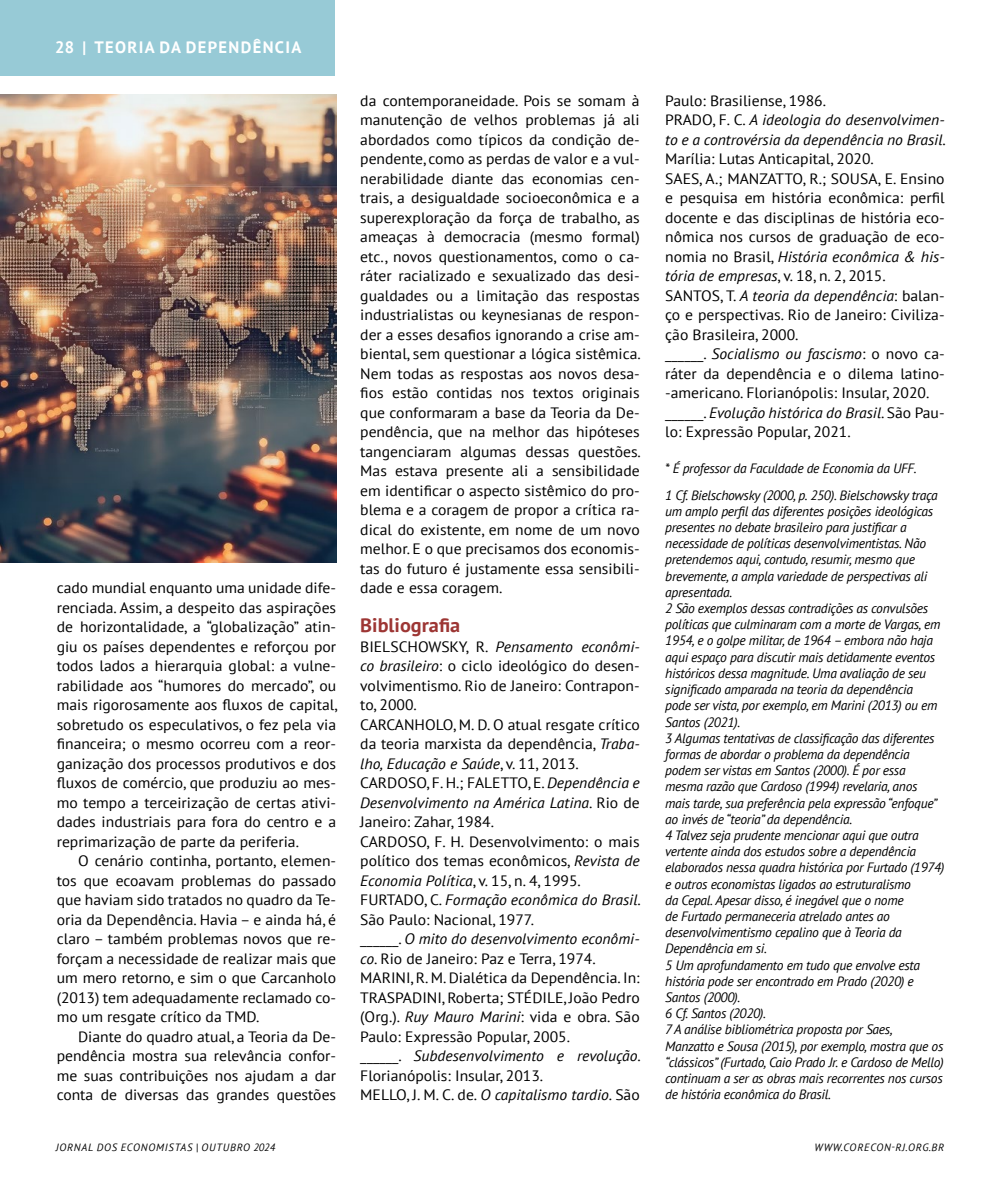
<style>
.page{position:relative;width:1000px;height:1191px;background:#fff}
.page>*{position:absolute;margin:0;border:0;box-sizing:border-box;transform-origin:0 0}
.t1{font:700 19.5px "PT Sans";color:#9d3634;scale:1.04 1}
.t2{font:700 16.5px "PT Sans";letter-spacing:.08em;color:#fff}
.t3{font:15px/19.5px "PT Sans";color:#000;text-align:justify;scale:1.04 1}
.t4{font:italic 13.5px/16.2px "PT Sans";letter-spacing:-.02em;color:#000}
.t5{font:italic 10.5px "PT Sans";letter-spacing:.08em;color:#000}
.s1{font-style:italic}
</style>
<div class="page">
<div style="left:0;top:0;width:334px;height:76px;background:#97cad6"></div>
<img style="left:0;top:94px;width:336px;height:468px">
<p class="t2" style="left:55px;top:37px;width:247px">28 | TEORIA DA DEPENDÊNCIA</p>
<p class="t3" style="left:57px;top:578px;width:271px">cado mundial enquanto uma unidade dife&shy;renciada. Assim, a despeito das aspirações de horizontalidade, a “globalização” atin&shy;giu os países dependentes e reforçou por todos lados a hierarquia global: a vulne&shy;rabilidade aos “humores do mercado”, ou mais rigorosamente aos fluxos de capital, sobretudo os especulativos, o fez pela via financeira; o mesmo ocorreu com a reor&shy;ganização dos processos produtivos e dos fluxos de comércio, que produziu ao mes&shy;mo tempo a terceirização de certas ativi&shy;dades industriais para fora do centro e a reprimarização de parte da periferia.</p>
<p class="t3" style="left:57px;top:851px;width:270px;text-indent:21px">O cenário continha, portanto, elemen&shy;tos que ecoavam problemas do passado que haviam sido tratados no quadro da Te&shy;oria da Dependência. Havia – e ainda há, é claro – também problemas novos que re&shy;forçam a necessidade de realizar mais que um mero retorno, e sim o que Carcanholo (2013) tem adequadamente reclamado co&shy;mo um resgate crítico da TMD.</p>
<p class="t3" style="left:57px;top:1026px;width:270px;text-indent:21px">Diante do quadro atual, a Teoria da De&shy;pendência mostra sua relevância confor&shy;me suas contribuições nos ajudam a dar conta de diversas das grandes questões</p>
<p class="t3" style="left:360px;top:90px;width:271px">da contemporaneidade. Pois se somam à manutenção de velhos problemas já ali abordados como típicos da condição de&shy;pendente, como as perdas de valor e a vul&shy;nerabilidade diante das economias cen&shy;trais, a desigualdade socioeconômica e a superexploração da força de trabalho, as ameaças à democracia (mesmo formal) etc., novos questionamentos, como o ca&shy;ráter racializado e sexualizado das desi&shy;gualdades ou a limitação das respostas industrialistas ou keynesianas de respon&shy;der a esses desafios ignorando a crise am&shy;biental, sem questionar a lógica sistêmica.<br>Nem todas as respostas aos novos desa&shy;fios estão contidas nos textos originais que conformaram a base da Teoria da De&shy;pendência, que na melhor das hipóteses tangenciaram algumas dessas questões.<br>Mas estava presente ali a sensibilidade em identificar o aspecto sistêmico do pro&shy;blema e a coragem de propor a crítica ra&shy;dical do existente, em nome de um novo melhor. E o que precisamos dos economis&shy;tas do futuro é justamente essa sensibili&shy;dade e essa coragem.</p>
<h1 class="t1" style="left:360px;top:612px;width:98px">Bibliografia</h1>
<p class="t3" style="left:360px;top:636px;width:271px;text-align:left">BIELSCHOWSKY, R. <span class="s1">Pensamento econômi&shy;co brasileiro</span>: o ciclo ideológico do desen&shy;volvimentismo. Rio de Janeiro: Contrapon&shy;to, 2000.<br>CARCANHOLO, M. D. O atual resgate crítico da teoria marxista da dependência, <span class="s1">Traba&shy;lho, Educação e Saúde</span>, v. 11, 2013.<br>CARDOSO, F. H.; FALETTO, E. <span class="s1">Dependência e Desenvolvimento na América Latina</span>. Rio de Janeiro: Zahar, 1984.<br>CARDOSO, F. H. Desenvolvimento: o mais político dos temas econômicos, <span class="s1">Revista de Economia Política</span>, v. 15, n. 4, 1995.<br>FURTADO, C. <span class="s1">Formação econômica do Brasil</span>.<br>São Paulo: Nacional, 1977.<br>______. <span class="s1">O mito do desenvolvimento econômi&shy;co</span>. Rio de Janeiro: Paz e Terra, 1974.<br>MARINI, R. M. Dialética da Dependência. In:<br>TRASPADINI, Roberta; STÉDILE, João Pedro (Org.). <span class="s1">Ruy Mauro Marini</span>: vida e obra. São Paulo: Expressão Popular, 2005.<br>______. <span class="s1">Subdesenvolvimento e revolução</span>.<br>Florianópolis: Insular, 2013.<br>MELLO, J. M. C. de. <span class="s1">O capitalismo tardio</span>. São</p>
<p class="t3" style="left:665px;top:90px;width:271px;text-align:left">Paulo: Brasiliense, 1986.<br>PRADO, F. C. <span class="s1">A ideologia do desenvolvimen&shy;to e a controvérsia da dependência no Brasil</span>.<br>Marília: Lutas Anticapital, 2020.<br>SAES, A.; MANZATTO, R.; SOUSA, E. Ensino e pesquisa em história econômica: perfil docente e das disciplinas de história eco&shy;nômica nos cursos de graduação de eco&shy;nomia no Brasil, <span class="s1">História econômica &amp; his&shy;tória de empresas</span>, v. 18, n. 2, 2015.<br>SANTOS, T. <span class="s1">A teoria da dependência</span>: balan&shy;ço e perspectivas. Rio de Janeiro: Civiliza&shy;ção Brasileira, 2000.<br>______. <span class="s1">Socialismo ou fascismo</span>: o novo ca&shy;ráter da dependência e o dilema latino--americano. Florianópolis: Insular, 2020. ______. <span class="s1">Evolução histórica do Brasil</span>. São Pau&shy;lo: Expressão Popular, 2021.</p>
<p class="t4" style="left:665px;top:454px;width:274px;line-height:26.7px">* É professor da Faculdade de Economia da UFF.<br>1 Cf. Bielschowsky (2000, p. 250). Bielschowsky traça</p>
<p class="t4" style="left:665px;top:502px;width:281px">um amplo perfil das diferentes posições ideológicas presentes no debate brasileiro para justificar a necessidade de políticas desenvolvimentistas. Não pretendemos aqui, contudo, resumir, mesmo que brevemente, a ampla variedade de perspectivas ali apresentada.<br>2 São exemplos dessas contradições as convulsões políticas que culminaram com a morte de Vargas, em 1954, e o golpe militar, de 1964 – embora não haja aqui espaço para discutir mais detidamente eventos históricos dessa magnitude. Uma avaliação de seu significado amparada na teoria da dependência<br>pode ser vista, por exemplo, em Marini (2013) ou em Santos (2021).<br>3 Algumas tentativas de classificação das diferentes formas de abordar o problema da dependência podem ser vistas em Santos (2000). É por essa mesma razão que Cardoso (1994) revelaria, anos mais tarde, sua preferência pela expressão “enfoque” ao invés de “teoria” da dependência.<br>4 Talvez seja prudente mencionar aqui que outra vertente ainda dos estudos sobre a dependência elaborados nessa quadra histórica por Furtado (1974) e outros economistas ligados ao estruturalismo<br>da Cepal. Apesar disso, é inegável que o nome<br>de Furtado permaneceria atrelado antes ao desenvolvimentismo cepalino que à Teoria da Dependência em si.<br>5 Um aprofundamento em tudo que envolve esta história pode ser encontrado em Prado (2020) e Santos (2000).<br>6 Cf. Santos (2020).<br>7 A análise bibliométrica proposta por Saes, Manzatto e Sousa (2015), por exemplo, mostra que os “clássicos” (Furtado, Caio Prado Jr. e Cardoso de Mello) continuam a ser as obras mais recorrentes nos cursos de história econômica do Brasil.</p>
<p class="t5" style="left:56px;top:1140px;width:221px">JORNAL DOS ECONOMISTAS | OUTUBRO 2024</p>
<p class="t5" style="left:814px;top:1140px;width:131px">WWW.CORECON-RJ.ORG.BR</p>
</div>
